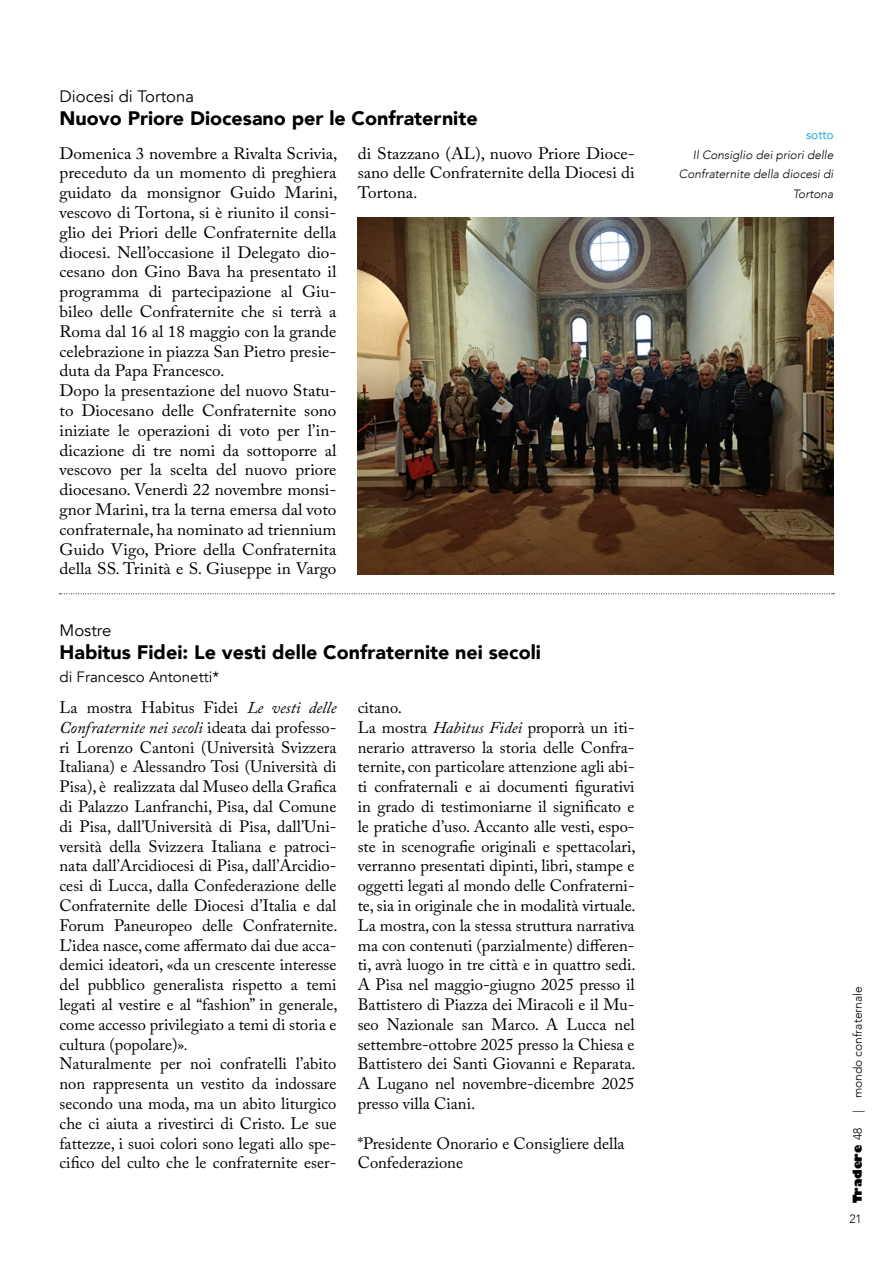
<style>
.page{position:relative;width:893px;height:1263px;background:#fff}
.page>*{position:absolute;margin:0;border:0;box-sizing:border-box;transform-origin:0 0}
.t1{font:900 19.5px "Avenir";color:#000}
.t2{font:16.5px/19.8px "Adobe Caslon Pro";color:#000}
.t3{font:16.5px/19.8px "Adobe Caslon Pro";color:#000;scale:1.04 1}
.t4{font:16.5px "Avenir";color:#000}
.t5{font:15px "Avenir";color:#000}
.t6{font:italic 300 12px/19.8px "Avenir";color:#000;text-align:right}
.t7{font:300 12px "Avenir";color:#000}
.t8{font:800 12px "Gill Sans";color:#000}
.t9{font:12px "Avenir";color:#009fe3}
.s1{font-style:italic}
.s2{font-family:"Avenir";font-weight:300}
</style>
<div class="page">
<img style="left:358px;top:218px;width:475px;height:356px">
<svg style="left:60px;top:593px;width:774px;height:1px"></svg>
<p class="t4" style="left:60px;top:86px;width:136px">Diocesi di Tortona</p>
<p class="t1" style="left:60px;top:101px;width:420px">Nuovo Priore Diocesano per le Confraternite</p>
<p class="t3" style="left:358px;top:143px;width:268px;text-align:justify">di Stazzano (AL), nuovo Priore Dioce&shy;sano delle Confraternite della Diocesi di Tortona.</p>
<p class="t3" style="left:60px;top:143px;width:269px">Domenica 3 novembre a Rivalta Scrivia, preceduto da un momento di preghiera guidato da monsignor Guido Marini, vescovo di Tortona, si è riunito il consi&shy;glio dei Priori delle Confraternite della diocesi. Nell’occasione il Delegato dio&shy;cesano don Gino Bava ha presentato il programma di partecipazione al Giu&shy;bileo delle Confraternite che si terrà a Roma dal 16 al 18 maggio con la grande celebrazione in piazza San Pietro presie&shy;duta da Papa Francesco.<br>Dopo la presentazione del nuovo Statu&shy;to Diocesano delle Confraternite sono iniziate le operazioni di voto per l’in&shy;dicazione di tre nomi da sottoporre al vescovo per la scelta del nuovo priore diocesano. Venerdì 22 novembre monsi&shy;gnor Marini, tra la terna emersa dal voto confraternale, ha nominato ad triennium Guido Vigo, Priore della Confraternita della SS. Trinità e S. Giuseppe in Vargo</p>
<p class="t4" style="left:60px;top:620px;width:53px">Mostre</p>
<p class="t1" style="left:60px;top:636px;width:483px">Habitus Fidei: Le vesti delle Confraternite nei secoli</p>
<p class="t5" style="left:60px;top:667px;width:161px">di Francesco Antonetti*</p>
<p class="t2" style="left:60px;top:697px;width:280px">La mostra Habitus Fidei <span class="s1">Le vesti delle Confraternite nei secoli</span> ideata dai professo&shy;ri Lorenzo Cantoni (Università Svizzera Italiana) e Alessandro Tosi (Università di Pisa), è realizzata dal Museo della Grafica di Palazzo Lanfranchi, Pisa, dal Comune di Pisa, dall’Università di Pisa, dall’Uni&shy;versità della Svizzera Italiana e patroci&shy;nata dall’Arcidiocesi di Pisa, dall’Arcidio&shy;cesi di Lucca, dalla Confederazione delle Confraternite delle Diocesi d’Italia e dal Forum Paneuropeo delle Confraternite.<br>L’idea nasce, come affermato dai due acca&shy;demici ideatori, «da un crescente interesse del pubblico generalista rispetto a temi legati al vestire e al “fashion” in generale, come accesso privilegiato a temi di storia e cultura (popolare)»<span class="s1">.<br></span>Naturalmente per noi confratelli l’abito non rappresenta un vestito da indossare secondo una moda, ma un abito liturgico che ci aiuta a rivestirci di Cristo. Le sue fattezze, i suoi colori sono legati allo spe&shy;cifico del culto che le confraternite eser-</p>
<p class="t2" style="left:358px;top:697px;width:280px">citano.<br>La mostra <span class="s1">Habitus Fidei</span> proporrà un iti&shy;nerario attraverso la storia delle Confra&shy;ternite, con particolare attenzione agli abi&shy;ti confraternali e ai documenti figurativi in grado di testimoniarne il significato e le pratiche d’uso. Accanto alle vesti, espo&shy;ste in scenografie originali e spettacolari, verranno presentati dipinti, libri, stampe e oggetti legati al mondo delle Confraterni&shy;te, sia in originale che in modalità virtuale.<br>La mostra, con la stessa struttura narrativa ma con contenuti (parzialmente) differen&shy;ti, avrà luogo in tre città e in quattro sedi.<br>A Pisa nel maggio-giugno 2025 presso il Battistero di Piazza dei Miracoli e il Mu&shy;seo Nazionale san Marco. A Lucca nel settembre-ottobre 2025 presso la Chiesa e Battistero dei Santi Giovanni e Reparata.<br>A Lugano nel novembre-dicembre 2025 presso villa Ciani.</p>
<p class="t2" style="left:358px;top:1133px;width:268px">*Presidente Onorario e Consigliere della<br>Confederazione</p>
<p class="t9" style="left:806px;top:127px;width:29px">sotto</p>
<p class="t6" style="left:679px;top:145px;width:156px">Il Consiglio dei priori delle<br>Confraternite della diocesi di<br>Tortona</p>
<p class="t7" style="left:851px;top:1113px;width:129px;rotate:-90deg">| mondo confraternale</p>
<p class="t8" style="left:848px;top:1203px;width:77px;rotate:-90deg">Tradere <span class="s2">48</span></p>
<p class="t7" style="left:849px;top:1212px;width:14px">21</p>
</div>
